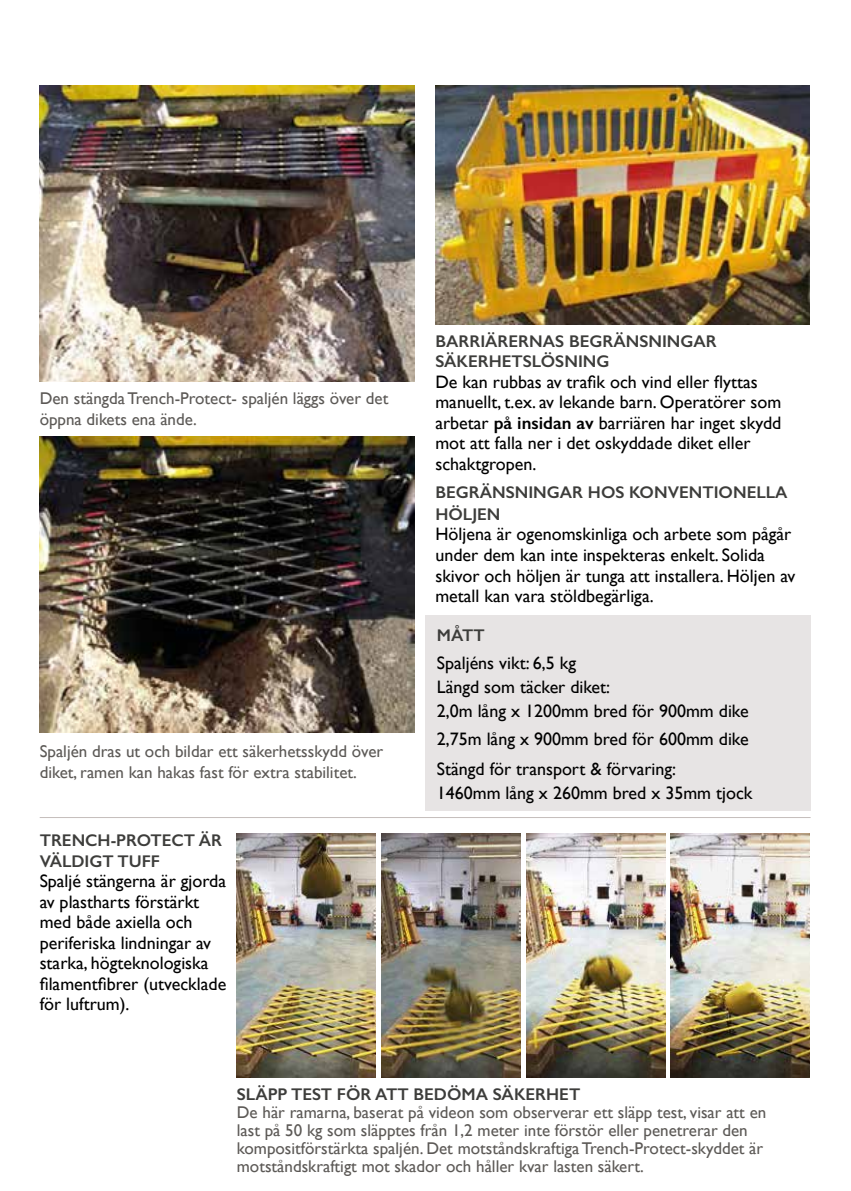
<style>
.page{position:relative;width:851px;height:1191px;background:#fff}
.page>*{position:absolute;margin:0;border:0;box-sizing:border-box;transform-origin:0 0}
.t1{font:18px/20.6px "Gill Sans";color:#000}
.t2{font:17px/18px "Gill Sans";color:#5c5956}
.t3{font:600 17px/20.6px "Gill Sans";color:#3d3d3b}
.s1{font-weight:600}
</style>
<div class="page">
<img style="left:237px;top:833px;width:139px;height:245px">
<img style="left:381px;top:833px;width:139px;height:245px">
<img style="left:526px;top:833px;width:139px;height:245px">
<img style="left:670px;top:833px;width:139px;height:245px">
<div style="left:425px;top:615px;width:386px;height:196px;background:#e7e4e4"></div>
<img style="left:40px;top:85px;width:374px;height:296px">
<img style="left:40px;top:436px;width:374px;height:297px">
<img style="left:435px;top:85px;width:374px;height:240px">
<hr style="left:40px;top:817px;width:770px;height:1px;background:#c5bdbb">
<p class="t2" style="left:40px;top:388px;width:350px;line-height:20.6px">Den stängda Trench-Protect- spaljén läggs över det öppna dikets ena ände.</p>
<p class="t2" style="left:40px;top:741px;width:345px;line-height:20.6px">Spaljén dras ut och bildar ett säkerhetsskydd över diket, ramen kan hakas fast för extra stabilitet.</p>
<p class="t3" style="left:40px;top:830px;width:184px">TRENCH-PROTECT ÄR<br>VÄLDIGT TUFF</p>
<p class="t1" style="left:40px;top:870px;width:188px">Spaljé stängerna är gjorda av plastharts förstärkt med både axiella och periferiska lindningar av starka, högteknologiska filamentfibrer (utvecklade för luftrum).</p>
<p class="t3" style="left:435px;top:331px;width:283px">BARRIÄRERNAS BEGRÄNSNINGAR<br>SÄKERHETSLÖSNING</p>
<p class="t1" style="left:435px;top:371px;width:347px">De kan rubbas av trafik och vind eller flyttas manuellt, t.ex. av lekande barn. Operatörer som arbetar <span class="s1">på insidan av</span> barriären har inget skydd mot att falla ner i det oskyddade diket eller schaktgropen.</p>
<p class="t3" style="left:435px;top:481px;width:353px;line-height:21.6px">BEGRÄNSNINGAR HOS KONVENTIONELLA<br>HÖLJEN</p>
<p class="t1" style="left:435px;top:524px;width:361px">Höljena är ogenomskinliga och arbete som pågår under dem kan inte inspekteras enkelt. Solida skivor och höljen är tunga att installera. Höljen av metall kan vara stöldbegärliga.</p>
<p class="t3" style="left:437px;top:624px;width:49px">MÅTT</p>
<p class="t1" style="left:437px;top:650px;width:313px;line-height:24px">Spaljéns vikt: 6,5 kg<br>Längd som täcker diket:<br>2,0m lång x 1200mm bred för 900mm dike</p>
<p class="t1" style="left:437px;top:723px;width:313px;line-height:30px">2,75m lång x 900mm bred för 600mm dike<br>Stängd för transport &amp; förvaring:</p>
<p class="t1" style="left:437px;top:782px;width:317px">1460mm lång x 260mm bred x 35mm tjock</p>
<p class="t3" style="left:237px;top:1083px;width:345px">SLÄPP TEST FÖR ATT BEDÖMA SÄKERHET</p>
<p class="t2" style="left:237px;top:1103px;width:531px">De här ramarna, baserat på videon som observerar ett släpp test, visar att en last på 50 kg som släpptes från 1,2 meter inte förstör eller penetrerar den kompositförstärkta spaljén. Det motståndskraftiga Trench-Protect-skyddet är motståndskraftigt mot skador och håller kvar lasten säkert.</p>
</div>
